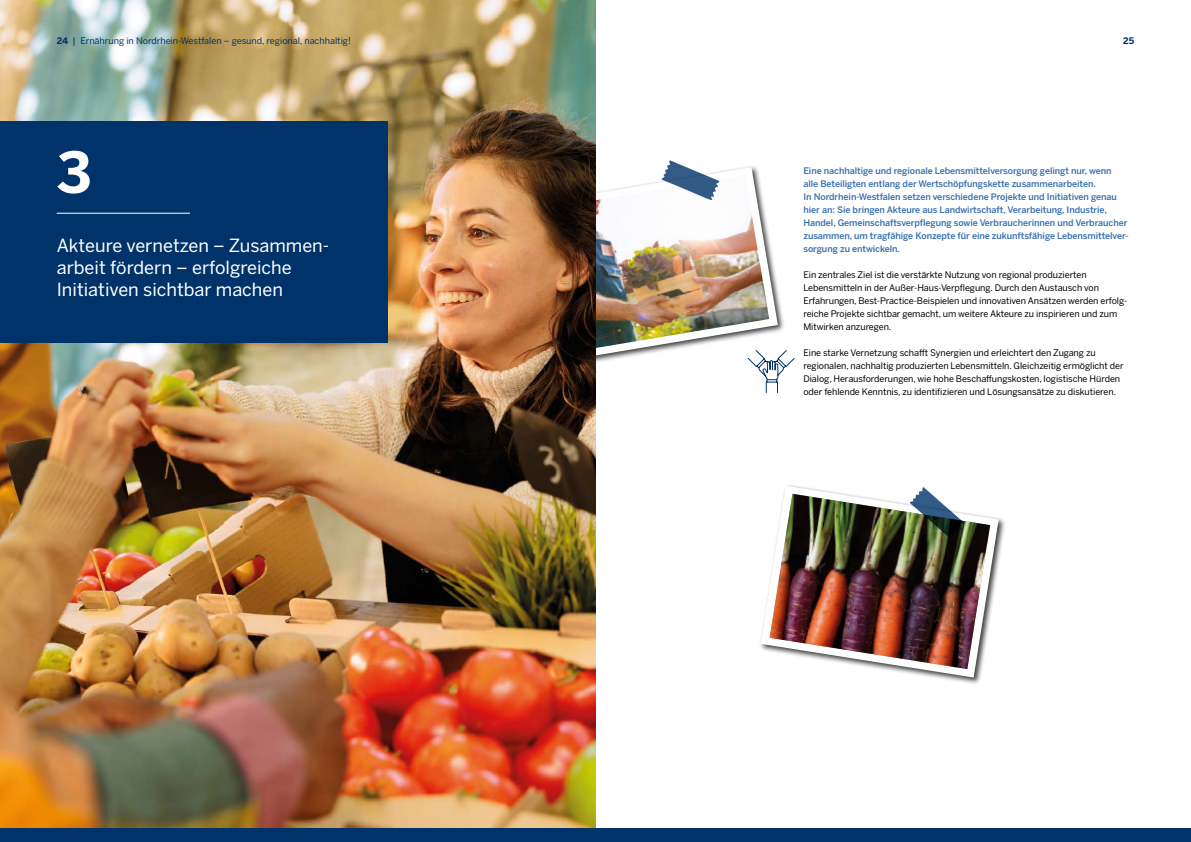
<style>
.page{position:relative;width:1191px;height:842px;background:#fff}
.page>*{position:absolute;margin:0;border:0;box-sizing:border-box;transform-origin:0 0}
.t1{font:700 56px "Benton Sans";color:#fff}
.t2{font:18px/22px "Benton Sans";color:#fff}
.Fließtext_9_13pt{font:9px/13px "Benton Sans";letter-spacing:-.01em;color:#000}
.Fließtext_9_13pt-2{font:500 9px/13px "Benton Sans";letter-spacing:-.01em;color:#386fad}
.t3{font:9px "Benton Sans";color:#00336a}
.t4{font:700 9px "Benton Sans";color:#00336a}
.s1{font-weight:700}
</style>
<div class="page">
<div style="left:536px;top:164px;width:249px;height:204px;background:#000;opacity:.75"></div>
<svg style="left:595px;top:167px;width:183px;height:194px"></svg>
<img style="left:595px;top:175px;width:174px;height:177px">
<svg style="left:661px;top:160px;width:59px;height:42px"></svg>
<img style="left:0;top:0;width:595px;height:829px">
<div style="left:0;top:829px;width:1191px;height:13px;background:#00336a"></div>
<div style="left:0;top:122px;width:387px;height:221px;background:#00336a"></div>
<hr style="left:57px;top:213px;width:133px;height:1px;background:#fff">
<svg style="left:747px;top:349px;width:98px;height:480px"></svg>
<div style="left:758px;top:483px;width:248px;height:202px;background:#000;opacity:.75"></div>
<svg style="left:760px;top:486px;width:238px;height:191px"></svg>
<img style="left:769px;top:486px;width:221px;height:183px">
<p class="t3" style="left:57px;top:35px;width:296px"><span class="s1">24</span> | Ernährung in Nordrhein-Westfalen – gesund, regional, nachhaltig!</p>
<p class="t4" style="left:1123px;top:35px;width:13px">25</p>
<p class="t1" style="left:57px;top:139px;width:36px">3</p>
<p class="t2" style="left:57px;top:234px;width:274px">Akteure vernetzen – Zusammen&shy;arbeit fördern – erfolgreiche<br>Initiativen sichtbar machen</p>
<p class="Fließtext_9_13pt-2" style="left:803px;top:164px;width:327px">Eine nachhaltige und regionale Lebensmittelversorgung gelingt nur, wenn<br>alle Beteiligten entlang der Wertschöpfungskette zusammenarbeiten.<br>In Nordrhein-Westfalen setzen verschiedene Projekte und Initiativen genau hier an: Sie bringen Akteure aus Landwirtschaft, Verarbeitung, Industrie, Handel, Gemeinschaftsverpflegung sowie Verbraucherinnen und Verbraucher zusammen, um tragfähige Konzepte für eine zukunftsfähige Lebensmittelver&shy;sorgung zu entwickeln.</p>
<p class="Fließtext_9_13pt" style="left:803px;top:268px;width:325px">Ein zentrales Ziel ist die verstärkte Nutzung von regional produzierten Lebensmitteln in der Außer-Haus-Verpflegung. Durch den Austausch von Erfahrungen, Best-Practice-Beispielen und innovativen Ansätzen werden erfolg&shy;reiche Projekte sichtbar gemacht, um weitere Akteure zu inspirieren und zum Mitwirken anzuregen.</p>
<p class="Fließtext_9_13pt" style="left:803px;top:346px;width:322px">Eine starke Vernetzung schafft Synergien und erleichtert den Zugang zu regionalen, nachhaltig produzierten Lebensmitteln. Gleichzeitig ermöglicht der Dialog, Herausforderungen, wie hohe Beschaffungskosten, logistische Hürden oder fehlende Kenntnis, zu identifizieren und Lösungsansätze zu diskutieren.</p>
</div>
